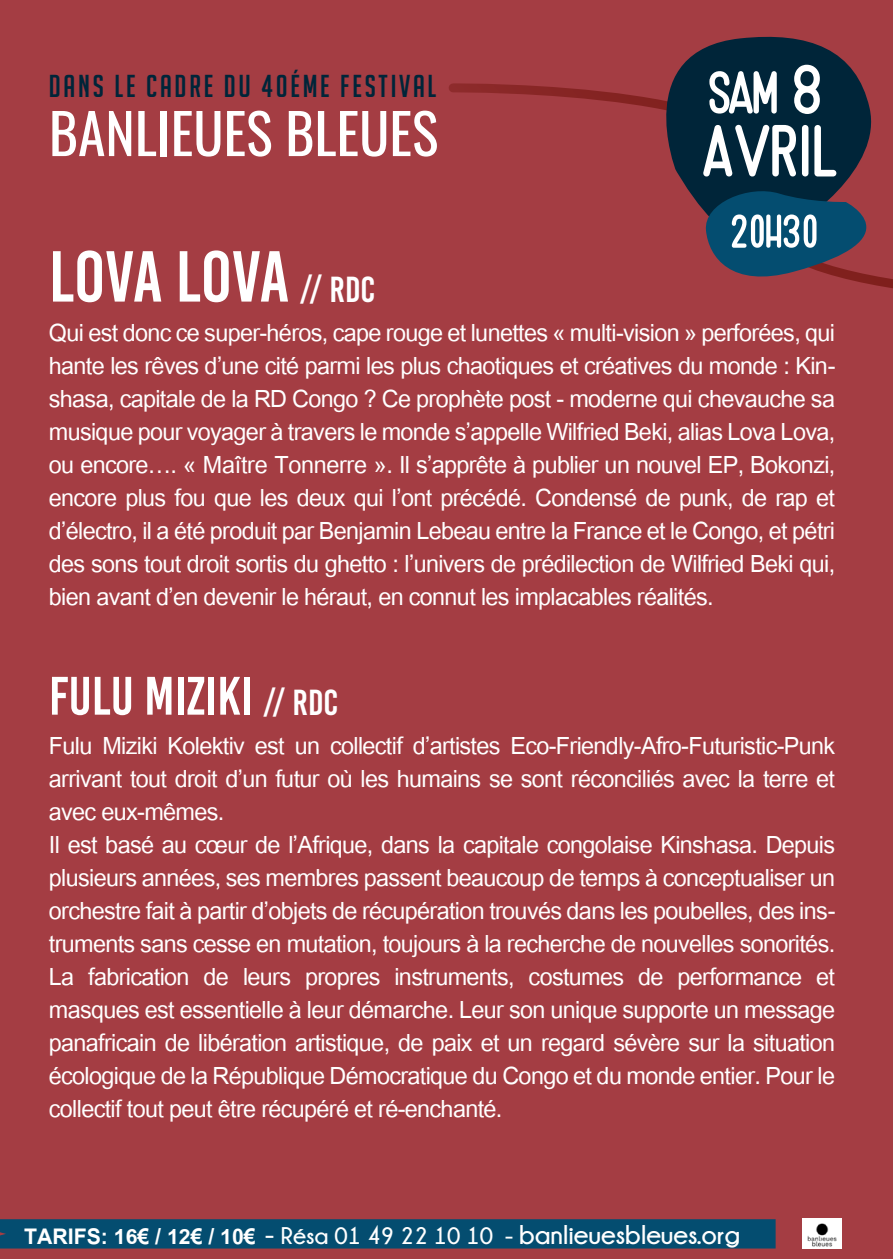
<style>
.page{position:relative;width:893px;height:1259px;background:#a43d43}
.page>*{position:absolute;margin:0;border:0;box-sizing:border-box;transform-origin:0 0}
.t1{font:100.5px "Plant";letter-spacing:-.01em;color:#fff}
.t2{font:82.5px "Plant";color:#fff}
.t3{font:72px "Bebas Kai";letter-spacing:-.005em;color:#fff}
.t4{font:64.8px "Plant";letter-spacing:-.03em;color:#fff}
.t5{font:55.5px "Oswald";color:#fff}
.t6{font:54px "Bebas Kai";color:#fff}
.t7{font:33px/33px "Utsaah";letter-spacing:-.02em;color:#fff;text-align:justify}
.t8{font:30.9px "Big Noodle Titling";letter-spacing:.09em;color:#002539}
.t9{font:700 27px "Champagne&Limousines";color:#fff}
.s1{font-size:95.7px}
.s2{font-size:36px}
.s3{font-family:"Utsaah";font-size:30px}
.s4{font-size:24px}
</style>
<div class="page">
<svg style="left:449px;top:83px;width:181px;height:21px"></svg>
<div style="left:0;top:1219px;width:776px;height:29px;background:#044d70"></div>
<svg style="left:630px;top:36px;width:242px;height:174px;fill:#002539"></svg>
<svg style="left:703px;top:184px;width:190px;height:104px"></svg>
<img style="left:803px;top:1218px;width:39px;height:30px">
<p class="t8" style="left:49px;top:70px;width:389px">DANS LE CADRE DU 40ÉME FESTIVAL</p>
<p class="t5" style="left:49px;top:84px;width:391px">BANLIEUES BLEUES</p>
<p class="t2" style="left:708px;top:34px;width:118px">SAM <span class="s1">8</span></p>
<p class="t1" style="left:703px;top:80px;width:137px">AVRIL</p>
<p class="t4" style="left:729px;top:185px;width:92px">20H30</p>
<p class="t3" style="left:49px;top:238px;width:328px">LOVA LOVA <span class="s2">// RDC</span></p>
<p class="t7" style="left:49px;top:317px;width:788px">Qui est donc ce super-héros, cape rouge et lunettes « multi-vision » perforées, qui hante les rêves d’une cité parmi les plus chaotiques et créatives du monde : Kin&shy;shasa, capitale de la RD Congo ? Ce prophète post - moderne qui chevauche sa musique pour voyager à travers le monde s’appelle Wilfried Beki, alias Lova Lova, ou encore…. « Maître Tonnerre ». Il s’apprête à publier un nouvel EP, Bokonzi, encore plus fou que les deux qui l’ont précédé. Condensé de punk, de rap et d’électro, il a été produit par Benjamin Lebeau entre la France et le Congo, et pétri des sons tout droit sortis du ghetto : l’univers de prédilection de Wilfried Beki qui, bien avant d’en devenir le héraut, en connut les implacables réalités.</p>
<p class="t6" style="left:49px;top:667px;width:291px">FULU MIZIKI <span class="s2">// RDC</span></p>
<p class="t7" style="left:49px;top:730px;width:788px">Fulu Miziki Kolektiv est un collectif d’artistes Eco-Friendly-Afro-Futuristic-Punk arrivant tout droit d’un futur où les humains se sont réconciliés avec la terre et avec eux-mêmes.</p>
<p class="t7" style="left:49px;top:829px;width:788px">Il est basé au cœur de l’Afrique, dans la capitale congolaise Kinshasa. Depuis plusieurs années, ses membres passent beaucoup de temps à conceptualiser un orchestre fait à partir d’objets de récupération trouvés dans les poubelles, des ins&shy;truments sans cesse en mutation, toujours à la recherche de nouvelles sonorités.</p>
<p class="t7" style="left:49px;top:961px;width:788px">La fabrication de leurs propres instruments, costumes de performance et masques est essentielle à leur démarche. Leur son unique supporte un message panafricain de libération artistique, de paix et un regard sévère sur la situation écologique de la République Démocratique du Congo et du monde entier. Pour le collectif tout peut être récupéré et ré-enchanté .</p>
<p class="t9" style="left:24px;top:1219px;width:717px"><span class="s3">TARIFS: 16€ / 12€ / 10€</span> - <span class="s4">Résa 01 49 22 10 10 -</span> banlieuesbleues.org</p>
</div>
